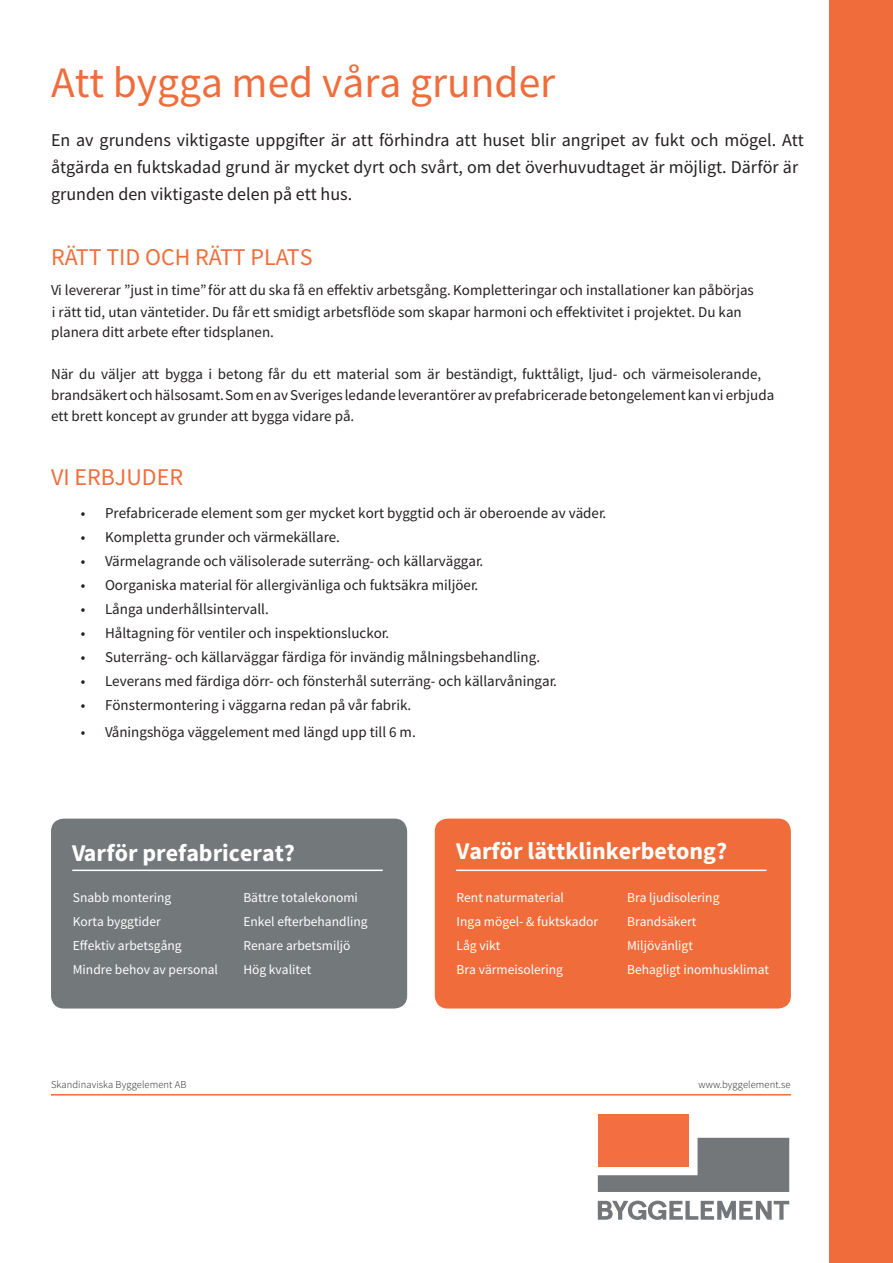
<style>
.page{position:relative;width:893px;height:1263px;background:#fff}
.page>*{position:absolute;margin:0;border:0;box-sizing:border-box;transform-origin:0 0}
.t1{font:43.5px "Source Sans Pro";color:#f06d3b}
.t2{font:700 24px "Source Sans Pro";color:#fff}
.t3{font:24px "Source Sans Pro";color:#f06d3b}
.t4{font:18px/27px "Source Sans Pro";color:#231f20}
.t5{font:15px/21px "Source Sans Pro";color:#231f20}
.t6{font:13.5px/24px "Source Sans Pro";color:#fff}
.t7{font:300 10.5px "Source Sans Pro";letter-spacing:.01em;color:#231f20}
</style>
<div class="page">
<div style="left:829px;top:0;width:64px;height:1263px;background:#f06d3b"></div>
<hr style="left:51px;top:1094px;width:740px;height:1px;background:#f06d3b">
<div style="left:51px;top:818px;width:356px;height:190px;background:#73787a;border-radius:13px"></div>
<hr style="left:72px;top:869px;width:311px;height:2px;background:#fff">
<div style="left:435px;top:818px;width:356px;height:190px;background:#f06d3b;border-radius:13px"></div>
<hr style="left:456px;top:869px;width:310px;height:2px;background:#fff">
<svg style="left:598px;top:1138px;width:191px;height:54px;background:#89898a"></svg>
<div style="left:598px;top:1114px;width:90px;height:52px;background:#f36f42"></div>
<svg style="left:598px;top:1200px;width:191px;height:20px"></svg>
<h1 class="t1" style="left:51px;top:55px;width:506px">Att bygga med våra grunder</h1>
<p class="t4" style="left:51px;top:126px;width:754px">En av grundens viktigaste uppgifter är att förhindra att huset blir angripet av fukt och mögel. Att åtgärda en fuktskadad grund är mycket dyrt och svårt, om det överhuvudtaget är möjligt. Därför är grunden den viktigaste delen på ett hus.</p>
<h2 class="t3" style="left:51px;top:242px;width:263px">RÄTT TID OCH RÄTT PLATS</h2>
<p class="t5" style="left:51px;top:279px;width:704px">Vi levererar ”just in time” för att du ska få en effektiv arbetsgång. Kompletteringar och installationer kan påbörjas</p>
<p class="t5" style="left:51px;top:321px;width:224px">planera ditt arbete efter tidsplanen.</p>
<p class="t5" style="left:51px;top:363px;width:725px">När du väljer att bygga i betong får du ett material som är beständigt, fukttåligt, ljud- och värmeisolerande, brandsäkertochhälsosamt.Somenav Sveriges ledande leverantörer avprefabriceradebetongelement kanvi erbjuda ett brett koncept av grunder att bygga vidare på.</p>
<p class="t5" style="left:52px;top:301px;width:691px">i rätt tid, utan väntetider. Du får ett smidigt arbetsflöde som skapar harmoni och effektivitet i projektet. Du kan</p>
<h2 class="t3" style="left:51px;top:462px;width:133px">VI ERBJUDER</h2>
<p class="t5" style="left:81px;top:502px;width:527px">• Prefabricerade element som ger mycket kort byggtid och är oberoende av väder.</p>
<p class="t5" style="left:81px;top:526px;width:261px">• Kompletta grunder och värmekällare.</p>
<p class="t5" style="left:81px;top:550px;width:404px">• Värmelagrande och välisolerade suterräng- och källarväggar.</p>
<p class="t5" style="left:81px;top:574px;width:399px">• Oorganiska material för allergivänliga och fuktsäkra miljöer.</p>
<p class="t5" style="left:81px;top:598px;width:189px">• Långa underhållsintervall.</p>
<p class="t5" style="left:81px;top:622px;width:310px">• Håltagning för ventiler och inspektionsluckor.</p>
<p class="t5" style="left:81px;top:646px;width:461px">• Suterräng- och källarväggar färdiga för invändig målningsbehandling.</p>
<p class="t5" style="left:81px;top:670px;width:478px">• Leverans med färdiga dörr- och fönsterhål suterräng- och källarvåningar.</p>
<p class="t5" style="left:81px;top:694px;width:332px">• Fönstermontering i väggarna redan på vår fabrik.</p>
<p class="t5" style="left:81px;top:721px;width:336px">• Våningshöga väggelement med längd upp till 6 m.</p>
<h2 class="t2" style="left:72px;top:836px;width:224px">Varför prefabricerat?</h2>
<p class="t6" style="left:73px;top:885px;width:147px">Snabb montering<br>Korta byggtider<br>Effektiv arbetsgång<br>Mindre behov av personal</p>
<p class="t6" style="left:243px;top:885px;width:126px">Bättre totalekonomi<br>Enkel efterbehandling<br>Renare arbetsmiljö<br>Hög kvalitet</p>
<h2 class="t2" style="left:456px;top:835px;width:273px">Varför lättklinkerbetong?</h2>
<p class="t6" style="left:457px;top:885px;width:143px">Rent naturmaterial<br>Inga mögel- &amp; fuktskador<br>Låg vikt<br>Bra värmeisolering</p>
<p class="t6" style="left:627px;top:885px;width:143px">Bra ljudisolering<br>Brandsäkert<br>Miljövänligt<br>Behagligt inomhusklimat</p>
<p class="t7" style="left:51px;top:1078px;width:137px">Skandinaviska Byggelement AB</p>
<p class="t7" style="left:698px;top:1078px;width:94px">www.byggelement.se</p>
</div>
